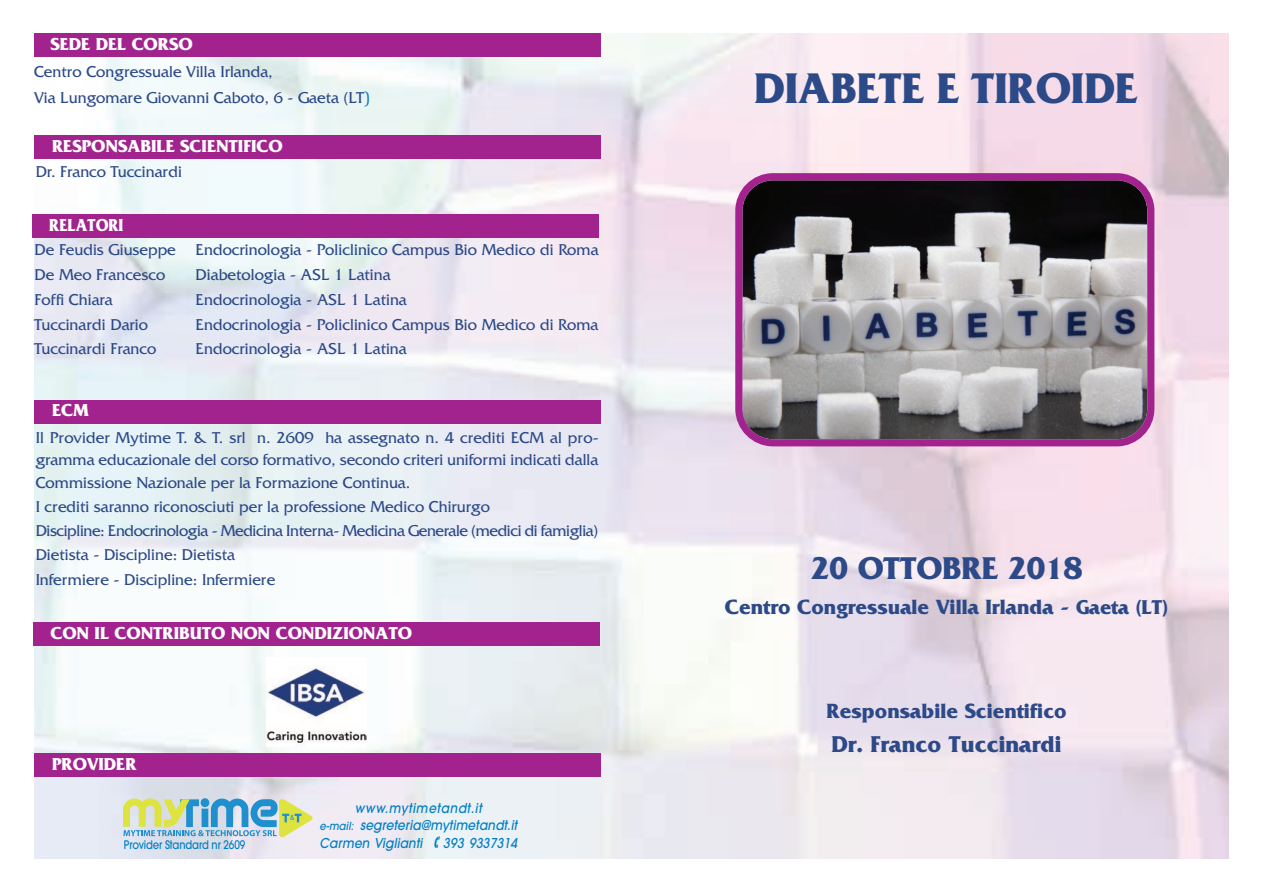
<style>
.page{position:relative;width:1263px;height:893px;background:#fff}
.page>*{position:absolute;margin:0;border:0;box-sizing:border-box;transform-origin:0 0}
.t1{font:700 45px "Friz Quadrata";color:#2c4988}
.t2{font:700 33px "Friz Quadrata";color:#2c4988}
.t3{font:700 24px "Friz Quadrata";color:#2c4988}
.t4{font:700 21.6px "Friz Quadrata";color:#2c4988}
.t5{font:700 18.15px "Friz Quadrata";color:#fff}
.t6{font:700 18.15px "Friz Quadrata";color:#fff;scale:.9 1}
.t7{font:16.5px/24.2px "Friz Quadrata";color:#2c4988}
.t8{font:italic 500 13.5px/17.5px "Avant Garde";letter-spacing:.01em;color:#007ec5;text-align:center;scale:.9 1}
.t9{font:500 11.7px "Avant Garde";letter-spacing:-.01em;color:#007ec5;scale:.85 1}
.s1{font-family:"Cambria";color:#007ec5}
.s2{font-size:11.1px}
.s3{font-family:"Carta";font-weight:400;font-size:16.5px}
.s4{font-size:21px}
</style>
<div class="page">
<img style="left:34px;top:34px;width:1195px;height:825px">
<div style="left:34px;top:34px;width:566px;height:23px;background:#a2238e"></div>
<div style="left:34px;top:753px;width:566px;height:23px;background:#a2238e"></div>
<div style="left:34px;top:401px;width:566px;height:23px;background:#a2238e"></div>
<div style="left:32px;top:214px;width:566px;height:23px;background:#a2238e"></div>
<div style="left:35px;top:136px;width:566px;height:23px;background:#a2238e"></div>
<svg style="left:123px;top:798px;width:190px;height:39px;background:#a9cabb"></svg>
<div style="left:34px;top:623px;width:566px;height:23px;background:#a2238e"></div>
<img style="left:266px;top:658px;width:100px;height:89px">
<svg style="left:735px;top:173px;width:419px;height:273px;background:#877c87"></svg>
<p class="t5" style="left:50px;top:33px;width:144px">SEDE DEL CORSO</p>
<p class="t7" style="left:34px;top:58px;width:338px;line-height:26.4px">Centro Congressuale Villa Irlanda,<br>Via Lungomare Giovanni Caboto, 6 - Gaeta (LT<span class="s1">)</span></p>
<h1 class="t1" style="left:754px;top:61px;width:385px">DIABETE E TIROIDE</h1>
<p class="t5" style="left:52px;top:135px;width:232px">RESPONSABILE SCIENTIFICO</p>
<p class="t7" style="left:36px;top:159px;width:148px">Dr. Franco Tuccinardi</p>
<p class="t6" style="left:49px;top:214px;width:84px">RELATORI</p>
<p class="t7" style="left:35px;top:237px;width:565px;line-height:24.8px">De Feudis Giuseppe Endocrinologia - Policlinico Campus Bio Medico di Roma<br>De Meo Francesco</p>
<p class="t7" style="left:196px;top:262px;width:197px">Diabetologia - ASL 1 Latina</p>
<p class="t7" style="left:35px;top:287px;width:80px">Foffi Chiara</p>
<p class="t7" style="left:196px;top:287px;width:213px">Endocrinologia - ASL 1 Latina</p>
<p class="t7" style="left:35px;top:312px;width:115px">Tuccinardi Dario</p>
<p class="t7" style="left:196px;top:312px;width:404px">Endocrinologia - Policlinico Campus Bio Medico di Roma</p>
<p class="t7" style="left:35px;top:337px;width:123px">Tuccinardi Franco</p>
<p class="t7" style="left:196px;top:337px;width:213px">Endocrinologia - ASL 1 Latina</p>
<p class="t5" style="left:52px;top:399px;width:39px">ECM</p>
<p class="t7" style="left:36px;top:426px;width:564px;line-height:22.5px;text-align:justify">Il Provider Mytime T. &amp; T. srl n. 2609 ha assegnato n. 4 crediti ECM al pro&shy;gramma educazionale del corso formativo, secondo criteri uniformi indicati dalla Commissione Nazionale per la Formazione Continua.</p>
<p class="t7" style="left:36px;top:494px;width:564px">I crediti saranno riconosciuti per la professione Medico Chirurgo<br>Discipline: Endocrinologia - Medicina Interna- Medicina Generale (medici di famiglia)<br>Dietista - Discipline: Dietista<br>Infermiere - Discipline: Infermiere</p>
<p class="t5" style="left:50px;top:622px;width:363px">CON IL CONTRIBUTO NON CONDIZIONATO</p>
<p class="t5" style="left:52px;top:753px;width:86px">PROVIDER</p>
<p class="t8" style="left:320px;top:800px;width:221px">www.mytimetandt.it<br><span class="s2">e-mail:</span> segreteria@mytimetandt.it</p>
<p class="t9" style="left:124px;top:841px;width:144px">Provider Standard nr 2609</p>
<p class="t8" style="left:320px;top:835px;width:221px">Carmen Viglianti <span class="s3">℡</span> 393 9337314</p>
<h2 class="t2" style="left:811px;top:548px;width:273px">20 OTTOBRE 2018</h2>
<h3 class="t4" style="left:725px;top:594px;width:445px">Centro Congressuale Villa Irlanda - <span class="s4">Gaeta (LT)</span></h3>
<h3 class="t4" style="left:826px;top:697px;width:242px">Responsabile Scientifico</h3>
<h3 class="t3" style="left:832px;top:730px;width:231px">Dr. Franco Tuccinardi</h3>
</div>
